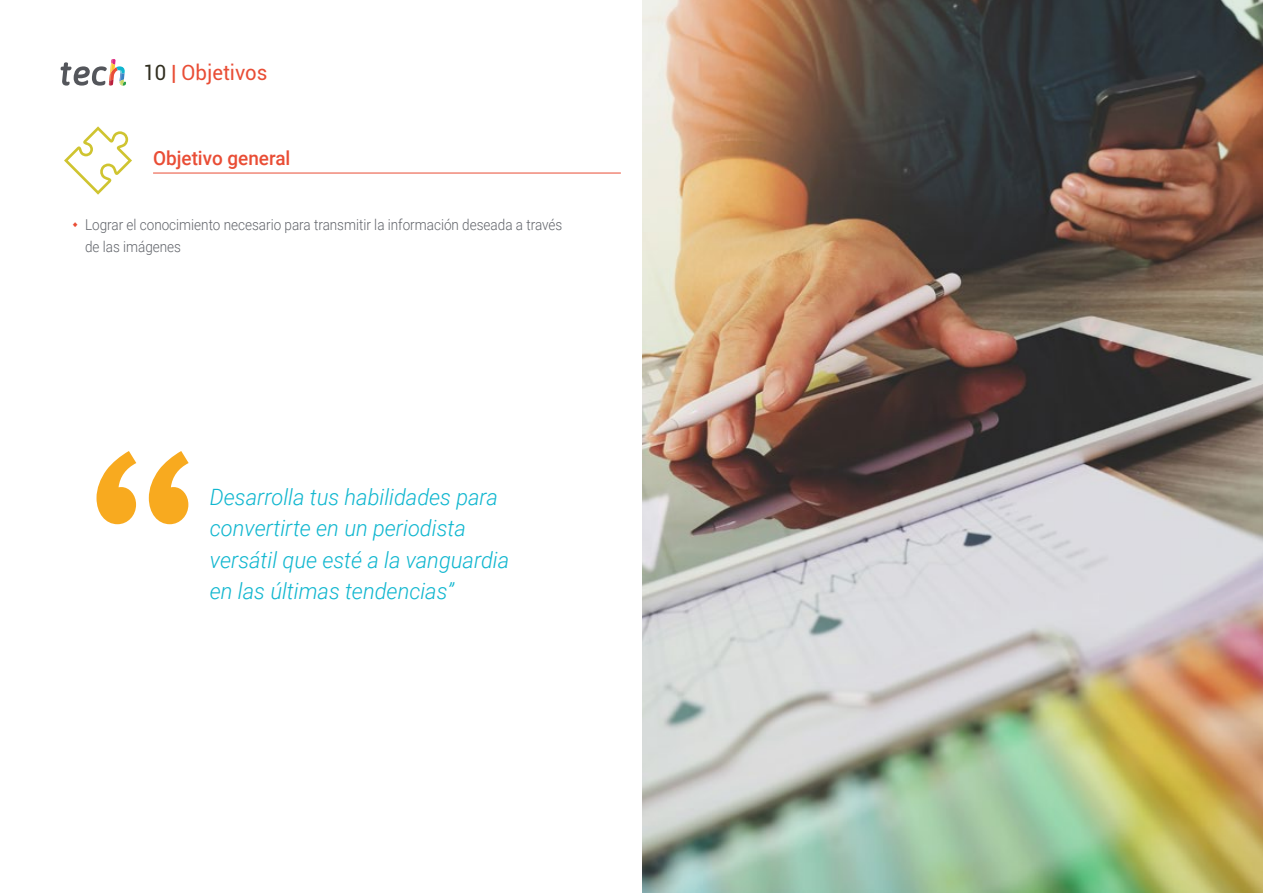
<style>
.page{position:relative;width:1263px;height:893px;background:#fff}
.page>*{position:absolute;margin:0;border:0;box-sizing:border-box;transform-origin:0 0}
.t1{font:italic 300 22.5px/31.5px "Roboto";color:#0fb6cf}
.t2{font:21px "Roboto";color:#e94d35}
.t3{font:500 19.5px "Roboto";color:#e94d35}
.t4{font:300 15px/22.5px "Roboto";color:#61646a;scale:.9 1}
.s1{color:#312e20}
</style>
<div class="page">
<hr style="left:153px;top:173px;width:468px;height:1px;background:#e94d35">
<svg style="left:64px;top:126px;width:68px;height:69px"></svg>
<svg style="left:97px;top:451px;width:92px;height:73px"></svg>
<img style="left:642px;top:0;width:621px;height:893px">
<svg style="left:61px;top:59px;width:65px;height:27px"></svg>
<p class="t2" style="left:144px;top:57px;width:125px"><span class="s1">10</span> | Objetivos</p>
<p class="t3" style="left:153px;top:144px;width:139px">Objetivo general</p>
<p class="t4" style="left:85px;top:213px;width:532px">Lograr el conocimiento necesario para transmitir la información deseada a través de las imágenes</p>
<p class="t1" style="left:210px;top:480px;width:301px">Desarrolla tus habilidades para convertirte en un periodista versátil que esté a la vanguardia en las últimas tendencias”</p>
</div>
